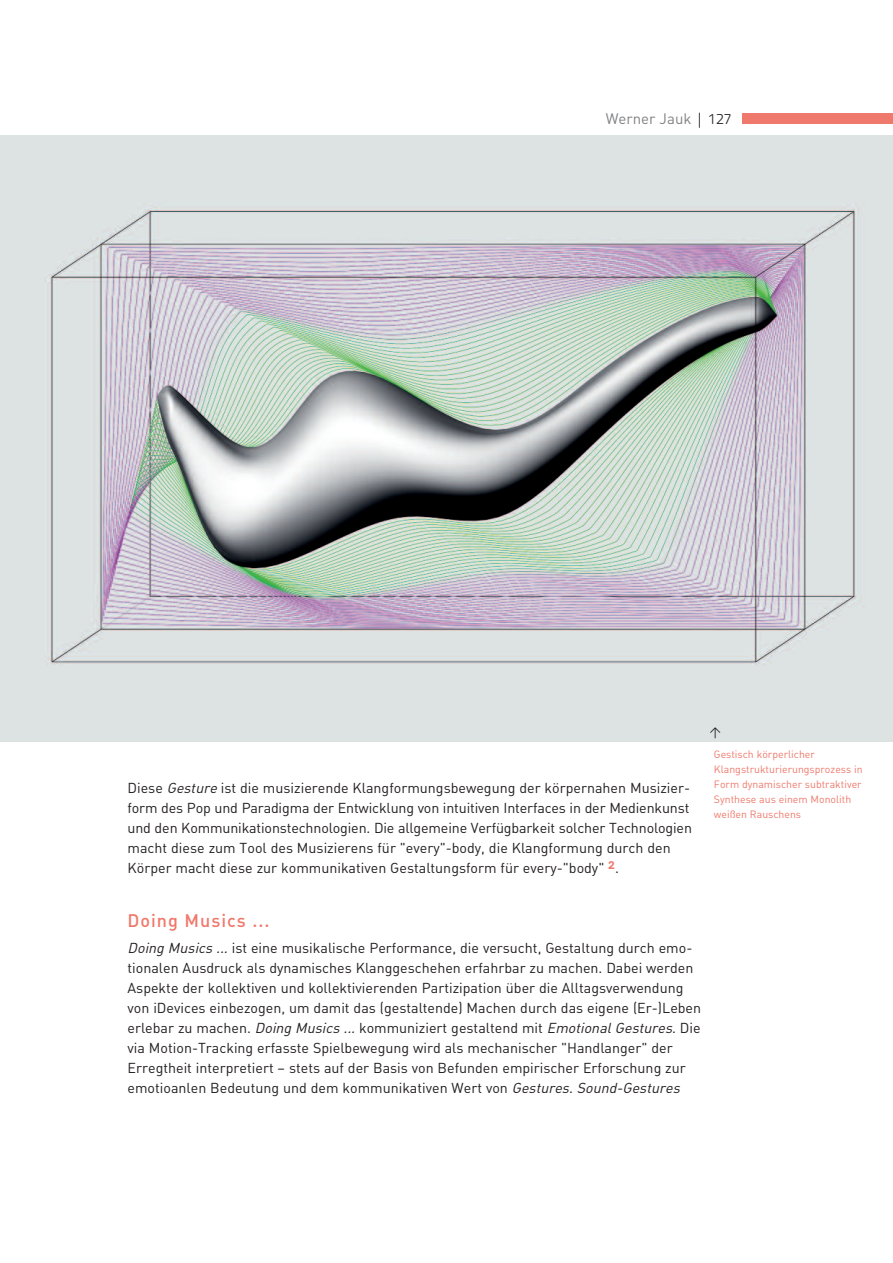
<style>
.page{position:relative;width:893px;height:1263px;background:#fff}
.page>*{position:absolute;margin:0;border:0;box-sizing:border-box;transform-origin:0 0}
.t1{font:500 18px "DIN Alternate";letter-spacing:.055em;color:#ef796c}
.t2{font:15px "DIN Alternate";color:#808285}
.t3{font:14.25px/20px "DIN Alternate";color:#231f20}
.t4{font:12px "DIN Alternate";color:#231f20}
.t5{font:10.5px/15px "DIN Alternate";color:#ef796c}
.s1{font-family:"Panefresco 250 wt";color:#231f20}
.s2{font-style:italic}
</style>
<div class="page">
<div style="left:742px;top:113px;width:151px;height:11px;background:#ef796c"></div>
<img style="left:0;top:135px;width:893px;height:606px">
<p class="t2" style="left:606px;top:110px;width:128px">Werner Jauk <span class="s1">| 127</span></p>
<p class="t3" style="left:128px;top:778px;width:566px">Diese <span class="s2">Gesture</span>ist die musizierende Klangformungsbewegung der körpernahen Musizier&shy;form des Pop und Paradigma der Entwicklung von intuitiven Interfaces in der Medienkunst und den Kommunikationstechnologien. Die allgemeine Verfügbarkeit solcher Technologien macht diese zum Tool des Musizierens für "every"-body, die Klangformung durch den Körper macht diese zur kommunikativen Gestaltungsform für every-"body" <sup>2</sup>.</p>
<p class="t4" style="left:709px;top:725px;width:14px">&gt;</p>
<p class="t5" style="left:714px;top:747px;width:150px">Gestisch körperlicher<br>Klangstrukturierungsprozess in<br>Form dynamischer subtraktiver<br>Synthese aus einem Monolith weißen Rauschens</p>
<p class="t1" style="left:128px;top:910px;width:144px">Doing Musics ...</p>
<p class="t3" style="left:128px;top:938px;width:575px"><span class="s2">DoingMusics...</span>ist eine musikalische Performance, die versucht, Gestaltung durch emo&shy;tionalen Ausdruck als dynamisches Klanggeschehen erfahrbar zu machen. Dabei werden Aspekte der kollektiven und kollektivierenden Partizipation über die Alltagsverwendung von iDevices einbezogen, um damit das (gestaltende) Machen durch das eigene (Er-)Leben erlebar zu machen. <span class="s2">DoingMusics...</span>kommuniziert gestaltend mit <span class="s2">EmotionalGestures</span>. Die via Motion-Tracking erfasste Spielbewegung wird als mechanischer "Handlanger" der Erregtheit interpretiert — stets auf der Basis von Befunden empirischer Erforschung zur emotioanlen Bedeutung und dem kommunikativen Wert von <span class="s2">Gestures</span>. <span class="s2">Sound-Gestures</span></p>
</div>
